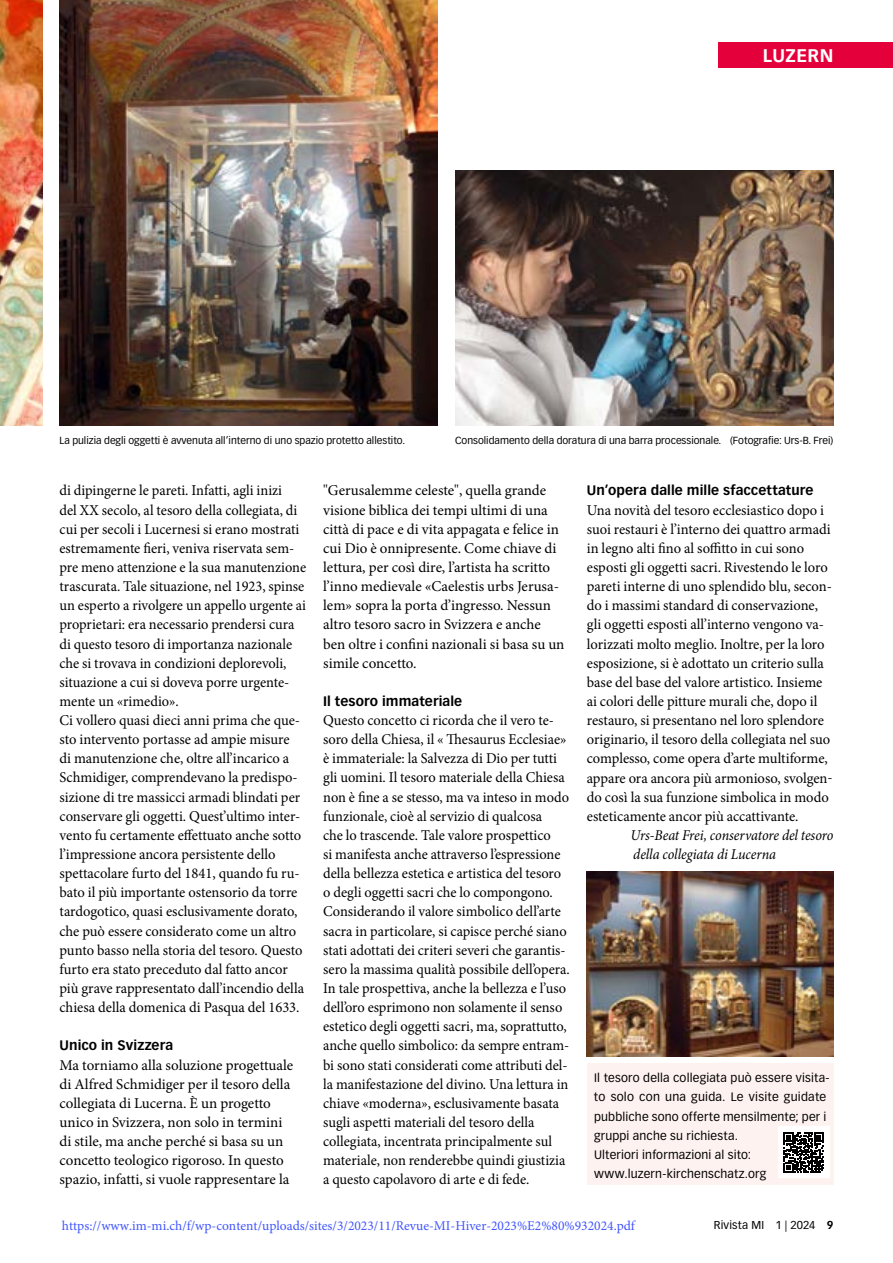
<style>
.page{position:relative;width:893px;height:1263px;background:#fff}
.page>*{position:absolute;margin:0;border:0;box-sizing:border-box;transform-origin:0 0}
.t1{font:700 18px "Vectora LT Pro";letter-spacing:.025em;color:#fff}
.t2{font:15px/19.2px "Minion Pro";color:#000;scale:.96 1}
.t3{font:15px/19.2px "Minion Pro";color:#000}
.t4{font:italic 15px/19.2px "Minion Pro";letter-spacing:-.005em;color:#000;scale:.94 1}
.t5{font:13.5px "Minion Pro";color:#4055ff}
.t6{font:700 13.5px "Vectora LT Pro";letter-spacing:.005em;color:#000}
.t7{font:12px/19.2px "Vectora LT Pro";letter-spacing:.015em;color:#000}
.t8{font:11.25px "Vectora LT Pro";letter-spacing:.015em;color:#000}
.t9{font:10.2px "Vectora LT Pro";color:#000}
.s1{font-weight:700}
</style>
<div class="page">
<img style="left:587px;top:872px;width:246px;height:185px">
<div style="left:719px;top:43px;width:174px;height:25px;background:#e4003b"></div>
<img style="left:455px;top:170px;width:378px;height:255px">
<div style="left:587px;top:1063px;width:246px;height:121px;background:#fef2f0"></div>
<img style="left:60px;top:0;width:378px;height:425px">
<img style="left:0;top:0;width:43px;height:425px">
<div style="left:778px;top:1127px;width:51px;height:51px;background:#fff"></div>
<svg style="left:784px;top:1132px;width:40px;height:40px"></svg>
<p class="t1" style="left:763px;top:44px;width:72px">LUZERN</p>
<p class="t9" style="left:60px;top:435px;width:347px">La pulizia degli oggetti è avvenuta all’interno di uno spazio protetto allestito.</p>
<p class="t9" style="left:455px;top:435px;width:380px">Consolidamento della doratura di una barra processionale. (Fotografie: Urs-B. Frei)</p>
<p class="t2" style="left:60px;top:481px;width:258px">di dipingerne le pareti. Infatti, agli inizi<br>del XX secolo, al tesoro della collegiata, di cui per secoli i Lucernesi si erano mostrati estremamente fieri, veniva riservata sem&shy;pre meno attenzione e la sua manutenzione trascurata. Tale situazione, nel 1923, spinse un esperto a rivolgere un appello urgente ai proprietari: era necessario prendersi cura di questo tesoro di importanza nazionale che si trovava in condizioni deplorevoli, situazione a cui si doveva porre urgente&shy;mente un «rimedio».<br>Ci vollero quasi dieci anni prima che que&shy;sto intervento portasse ad ampie misure<br>di manutenzione che, oltre all’incarico a Schmidiger, comprendevano la predispo&shy;sizione di tre massicci armadi blindati per conservare gli oggetti. Quest’ultimo inter&shy;vento fu certamente effettuato anche sotto l’impressione ancora persistente dello spettacolare furto del 1841, quando fu ru&shy;bato il più importante ostensorio da torre tardogotico, quasi esclusivamente dorato, che può essere considerato come un altro punto basso nella storia del tesoro. Questo furto era stato preceduto dal fatto ancor più grave rappresentato dall’incendio della chiesa della domenica di Pasqua del 1633.</p>
<p class="t6" style="left:60px;top:1037px;width:115px">Unico in Svizzera</p>
<p class="t3" style="left:60px;top:1055px;width:235px">Ma torniamo alla soluzione progettuale di Alfred Schmidiger per il tesoro della collegiata di Lucerna. È un progetto unico in Svizzera, non solo in termini di stile, ma anche perché si basa su un concetto teologico rigoroso. In questo spazio, infatti, si vuole rappresentare la</p>
<p class="t3" style="left:323px;top:481px;width:243px">"Gerusalemme celeste", quella grande visione biblica dei tempi ultimi di una città di pace e di vita appagata e felice in cui Dio è onnipresente. Come chiave di lettura, per così dire, l’artista ha scritto l’inno medievale «Caelestis urbs Jerusa&shy;lem» sopra la porta d’ingresso. Nessun altro tesoro sacro in Svizzera e anche ben oltre i confini nazionali si basa su un simile concetto.</p>
<p class="t6" style="left:323px;top:693px;width:141px">Il tesoro immateriale</p>
<p class="t2" style="left:323px;top:711px;width:258px">Questo concetto ci ricorda che il vero te&shy;soro della Chiesa, il « Thesaurus Ecclesiae» è immateriale: la Salvezza di Dio per tutti gli uomini. Il tesoro materiale della Chiesa non è fine a se stesso, ma va inteso in modo funzionale, cioè al servizio di qualcosa<br>che lo trascende. Tale valore prospettico<br>si manifesta anche attraverso l’espressione della bellezza estetica e artistica del tesoro o degli oggetti sacri che lo compongono.<br>Considerando il valore simbolico dell’arte sacra in particolare, si capisce perché siano stati adottati dei criteri severi che garantis&shy;sero la massima qualità possibile dell’opera.<br>In tale prospettiva, anche la bellezza e l’uso dell’oro esprimono non solamente il senso estetico degli oggetti sacri, ma, soprattutto, anche quello simbolico: da sempre entram&shy;bi sono stati considerati come attributi del&shy;la manifestazione del divino. Una lettura in chiave «moderna», esclusivamente basata sugli aspetti materiali del tesoro della collegiata, incentrata principalmente sul materiale, non renderebbe quindi giustizia a questo capolavoro di arte e di fede.</p>
<p class="t6" style="left:587px;top:482px;width:228px">Un’opera dalle mille sfaccettature</p>
<p class="t3" style="left:587px;top:500px;width:247px">Una novità del tesoro ecclesiastico dopo i suoi restauri è l’interno dei quattro armadi in legno alti fino al soffitto in cui sono esposti gli oggetti sacri. Rivestendo le loro pareti interne di uno splendido blu, secon&shy;do i massimi standard di conservazione, gli oggetti esposti all’interno vengono va&shy;lorizzati molto meglio. Inoltre, per la loro esposizione, si è adottato un criterio sulla base del base del valore artistico. Insieme ai colori delle pitture murali che, dopo il restauro, si presentano nel loro splendore originario, il tesoro della collegiata nel suo complesso, come opera d’arte multiforme, appare ora ancora più armonioso, svolgen&shy;do così la sua funzione simbolica in modo esteticamente ancor più accattivante.</p>
<p class="t4" style="left:631px;top:825px;width:217px">Urs-Beat Frei, conservatore del tesoro della collegiata di Lucerna</p>
<p class="t7" style="left:594px;top:1068px;width:237px">Il tesoro della collegiata può essere visita&shy;to solo con una guida. Le visite guidate pubbliche sono offerte mensilmente; per i gruppi anche su richiesta.<br>Ulteriori informazioni al sito: www.luzern-kirchenschatz.org</p>
<p class="t5" style="left:62px;top:1217px;width:575px">https://www.im-mi.ch/f/wp-content/uploads/sites/3/2023/11/Revue-MI-Hiver-2023%E2%80%932024.pdf</p>
<p class="t8" style="left:714px;top:1218px;width:121px">Rivista MI 1 | 2024 <span class="s1">9</span></p>
</div>
